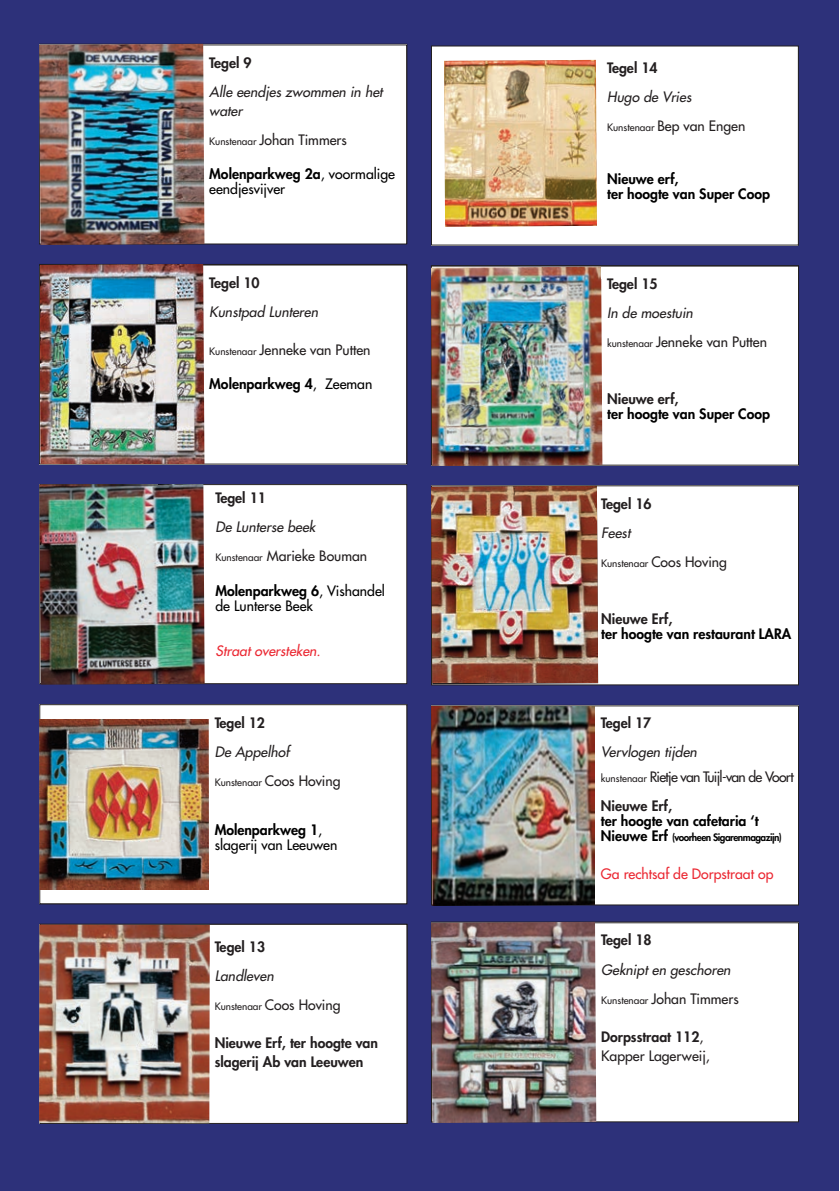
<style>
.page{position:relative;width:840px;height:1191px;background:#fff}
.page>*{position:absolute;margin:0;border:0;box-sizing:border-box;transform-origin:0 0}
.t1{font:italic 14px/29px "Futura";letter-spacing:.005em;color:#231f20}
.t2{font:800 14px/19px "Futura";color:#231f20}
.t3{font:800 14px/15px "Futura";color:#000}
.t4{font:14px/29px "Futura";color:#231f20}
.t5{font:14px/15px "Futura";color:#000}
.t6{font:14px/25px "Futura";letter-spacing:-.05em;color:#231f20}
.t7{font:14px "Futura";color:#eb2933}
.t8{font:italic 14px "Futura";letter-spacing:.005em;color:#eb2933}
.t9{font:10px "Futura";color:#231f20}
.t10{font:800 10px "Futura";letter-spacing:-.05em;color:#000}
.s1{font-size:10px}
.s2{font-weight:800}
.s3{font-weight:400}
.s4{font-style:normal;font-size:10px}
.s5{font-style:normal}
.s6{font-size:14px}
.s7{font-style:italic}
</style>
<div class="page">
<div style="left:0;top:0;width:838px;height:1191px;background:#2d317a"></div>
<div style="left:431px;top:266px;width:367px;height:199px;background:#fff"></div>
<div style="left:431px;top:265px;width:367px;height:200px;border:1px solid #231f20"></div>
<img style="left:431px;top:267px;width:171px;height:199px">
<div style="left:40px;top:484px;width:366px;height:199px;background:#fff"></div>
<img style="left:39px;top:484px;width:165px;height:200px">
<div style="left:431px;top:486px;width:367px;height:199px;background:#fff"></div>
<img style="left:431px;top:486px;width:166px;height:196px">
<div style="left:431px;top:706px;width:367px;height:199px;background:#fff"></div>
<img style="left:431px;top:706px;width:163px;height:199px">
<div style="left:40px;top:704px;width:366px;height:199px;background:#fff"></div>
<div style="left:39px;top:704px;width:368px;height:200px;border:1px solid #231f20"></div>
<img style="left:40px;top:719px;width:169px;height:170px">
<div style="left:40px;top:924px;width:366px;height:199px;background:#fff"></div>
<img style="left:39px;top:924px;width:171px;height:199px">
<div style="left:431px;top:46px;width:366px;height:199px;background:#fff"></div>
<div style="left:431px;top:45px;width:367px;height:200px;border:1px solid #231f20"></div>
<img style="left:444px;top:60px;width:152px;height:167px">
<div style="left:40px;top:45px;width:366px;height:199px;background:#fff"></div>
<img style="left:39px;top:44px;width:165px;height:201px">
<div style="left:40px;top:265px;width:366px;height:199px;background:#fff"></div>
<div style="left:39px;top:264px;width:368px;height:200px;border:1px solid #231f20"></div>
<img style="left:40px;top:264px;width:164px;height:199px">
<div style="left:431px;top:922px;width:367px;height:199px;background:#fff"></div>
<img style="left:431px;top:922px;width:165px;height:201px">
<p class="t2" style="left:209px;top:54px;width:44px">Tegel 9</p>
<p class="t1" style="left:209px;top:83px;width:175px;line-height:19px">Alle eendjes zwommen in het water</p>
<p class="t4" style="left:209px;top:126px;width:139px"><span class="s1">Kunstenaar</span> Johan Timmers</p>
<p class="t5" style="left:209px;top:167px;width:187px"><span class="s2">Molenparkweg 2a</span>, voormalige eendjesvijver</p>
<p class="t2" style="left:209px;top:274px;width:52px">Tegel 10</p>
<p class="t1" style="left:209px;top:298px;width:110px">Kunstpad Lunteren</p>
<p class="t4" style="left:209px;top:336px;width:163px"><span class="s1">Kunstenaar</span> Jenneke van Putten</p>
<p class="t3" style="left:209px;top:377px;width:164px">Molenparkweg 4<span class="s3">, Zeeman</span></p>
<p class="t2" style="left:215px;top:489px;width:52px">Tegel 11</p>
<p class="t1" style="left:215px;top:513px;width:153px">De Lunterse beek<br><span class="s4">Kunstenaar</span> <span class="s5">Marieke Bouman</span></p>
<p class="t5" style="left:215px;top:584px;width:171px"><span class="s2">Molenparkweg 6</span>, Vishandel de Lunterse Beek</p>
<p class="t8" style="left:215px;top:644px;width:107px">Straat oversteken.</p>
<p class="t2" style="left:214px;top:714px;width:52px">Tegel 12</p>
<p class="t1" style="left:214px;top:738px;width:76px">De Appelhof</p>
<p class="t9" style="left:214px;top:777px;width:127px">Kunstenaar <span class="s6">Coos Hoving</span></p>
<p class="t5" style="left:214px;top:823px;width:124px"><span class="s2">Molenparkweg 1</span>, slagerij van Leeuwen</p>
<p class="t2" style="left:214px;top:938px;width:52px">Tegel 13</p>
<p class="t1" style="left:214px;top:962px;width:60px">Landleven</p>
<p class="t9" style="left:214px;top:1001px;width:127px">Kunstenaar <span class="s6">Coos Hoving</span></p>
<p class="t2" style="left:214px;top:1034px;width:165px">Nieuwe Erf, ter hoogte van slagerij Ab van Leeuwen</p>
<p class="t2" style="left:607px;top:59px;width:52px">Tegel 14</p>
<p class="t1" style="left:607px;top:83px;width:140px">Hugo de Vries<br><span class="s4">Kunstenaar</span> <span class="s5">Bep van Engen</span></p>
<p class="t3" style="left:607px;top:173px;width:164px">Nieuwe erf,<br>ter hoogte van Super Coop</p>
<p class="t2" style="left:607px;top:275px;width:52px">Tegel 15</p>
<p class="t4" style="left:607px;top:299px;width:161px"><span class="s7">In de moestuin<br></span><span class="s1">kunstenaar</span> Jenneke van Putten</p>
<p class="t2" style="left:607px;top:391px;width:73px">Nieuwe erf,</p>
<p class="t3" style="left:607px;top:408px;width:164px">ter hoogte van Super Coop</p>
<p class="t2" style="left:601px;top:495px;width:52px">Tegel 16</p>
<p class="t1" style="left:601px;top:519px;width:31px">Feest</p>
<p class="t9" style="left:601px;top:558px;width:127px">Kunstenaar <span class="s6">Coos Hoving</span></p>
<p class="t2" style="left:601px;top:610px;width:73px">Nieuwe Erf,</p>
<p class="t3" style="left:601px;top:627px;width:191px">ter hoogte van restaurant LARA</p>
<p class="t2" style="left:600px;top:714px;width:52px">Tegel 17</p>
<p class="t6" style="left:600px;top:740px;width:194px"><span class="s7">Vervlogen tijden<br></span><span class="s1">kunstenaar</span> Rietje van Tuijl-van de Voort</p>
<p class="t2" style="left:600px;top:797px;width:73px">Nieuwe Erf,</p>
<p class="t3" style="left:600px;top:814px;width:159px">ter hoogte van cafetaria ‘t</p>
<p class="t10" style="left:600px;top:832px;width:182px"><span class="s6">Nieuwe Erf</span> (voorheen Sigarenmagazijn)</p>
<p class="t7" style="left:600px;top:867px;width:174px">Ga rechtsaf de Dorpstraat op</p>
<p class="t2" style="left:601px;top:932px;width:52px">Tegel 18</p>
<p class="t1" style="left:601px;top:955px;width:139px">Geknipt en geschoren<br><span class="s4">Kunstenaar</span> <span class="s5">Johan Timmers</span></p>
<p class="t4" style="left:601px;top:1028px;width:110px;line-height:19px"><span class="s2">Dorpsstraat 112</span>,<br>Kapper Lagerweij,</p>
</div>
